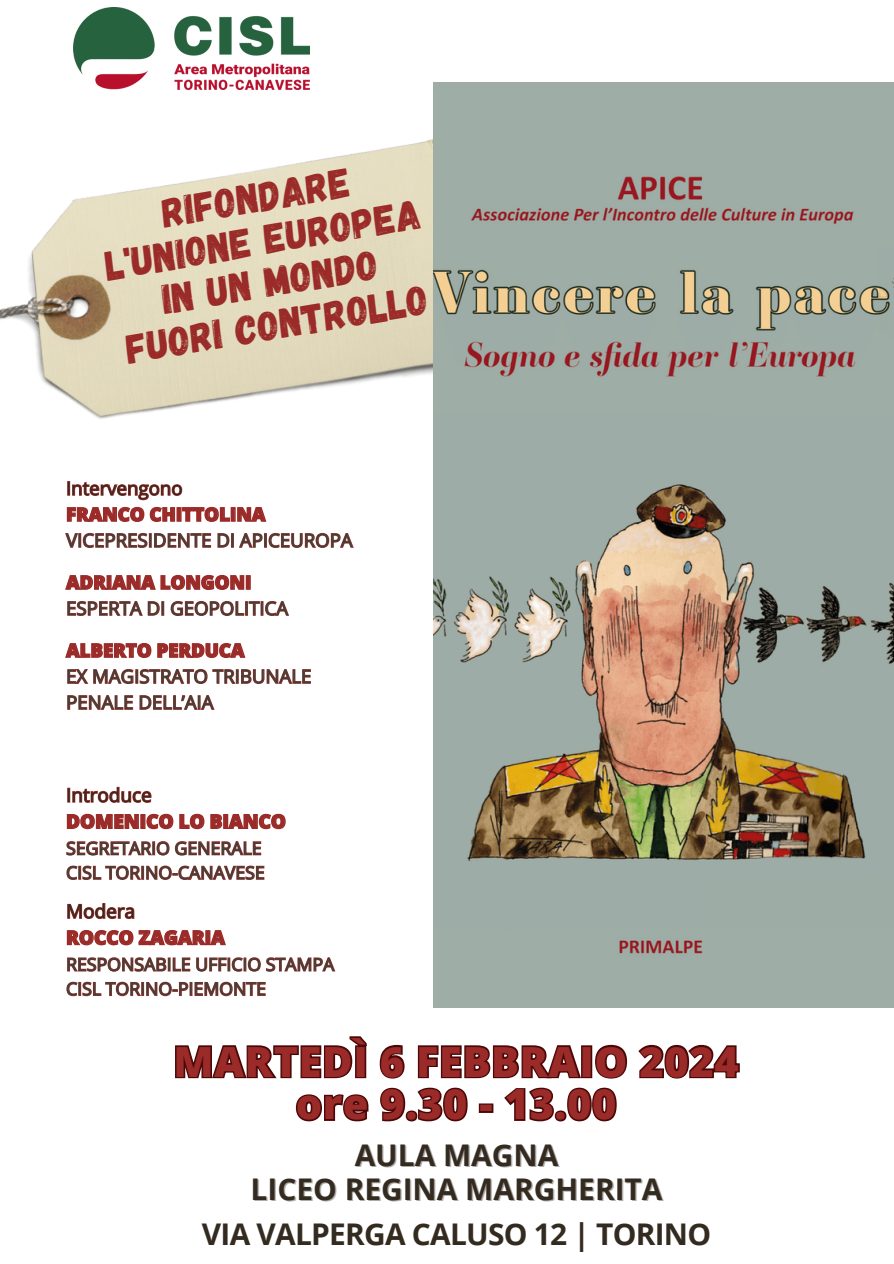
<style>
.page{position:relative;width:894px;height:1264px;background:#fff}
.page>*{position:absolute;margin:0;border:0;box-sizing:border-box;transform-origin:0 0}
.t1{font:800 41.55px "Open Sans";letter-spacing:.015em;color:#9a2b28}
.t2{font:41.25px "Gagalin";color:#9a2b28}
.t3{font:700 29.85px "Open Sans";color:#332a20}
.t4{font:700 29.85px "Open Sans";letter-spacing:-.025em;color:#332a20}
.t5{font:800 18.9px "Open Sans";color:#9a2b28}
.t6{font:18.9px "Open Sans";color:#332a20}
.t7{font:18.6px/26px "Open Sans";color:#30473d}
.t8{font:800 18.6px "Open Sans";color:#9a2b28}
.t9{font:18.6px "Open Sans";color:#332a20}
.t10{font:17.7px "Open Sans";color:#30473d}
</style>
<div class="page">
<img style="left:0;top:53px;width:533px;height:366px">
<img style="left:433px;top:83px;width:460px;height:924px">
<img style="left:74px;top:7px;width:235px;height:83px">
<svg style="left:66px;top:786px;width:220px;height:44px"></svg>
<svg style="left:66px;top:841px;width:196px;height:15px"></svg>
<svg style="left:66px;top:865px;width:199px;height:15px"></svg>
<svg style="left:66px;top:903px;width:160px;height:43px"></svg>
<svg style="left:67px;top:957px;width:269px;height:15px"></svg>
<svg style="left:66px;top:981px;width:200px;height:16px"></svg>
<svg style="left:66px;top:481px;width:201px;height:41px"></svg>
<svg style="left:65px;top:532px;width:289px;height:16px"></svg>
<svg style="left:65px;top:574px;width:186px;height:16px"></svg>
<svg style="left:67px;top:600px;width:222px;height:16px"></svg>
<svg style="left:65px;top:643px;width:181px;height:15px"></svg>
<svg style="left:67px;top:669px;width:244px;height:15px"></svg>
<svg style="left:67px;top:695px;width:148px;height:15px"></svg>
<svg style="left:175px;top:1036px;width:565px;height:86px"></svg>
<p class="t2" style="left:158px;top:186px;width:192px;rotate:-9deg">RIFONDARE</p>
<p class="t2" style="left:101px;top:238px;width:320px;rotate:-9deg">L'UNIONE EUROPEA</p>
<p class="t2" style="left:158px;top:273px;width:220px;rotate:-9deg">IN UN MONDO</p>
<p class="t2" style="left:122px;top:322px;width:306px;rotate:-9deg">FUORI CONTROLLO</p>
<p class="t9" style="left:66px;top:475px;width:118px">Intervengono</p>
<p class="t8" style="left:66px;top:501px;width:201px">FRANCO CHITTOLINA</p>
<p class="t7" style="left:66px;top:527px;width:288px">VICEPRESIDENTE DI APICEUROPA</p>
<p class="t8" style="left:66px;top:569px;width:187px">ADRIANA LONGONI</p>
<p class="t7" style="left:66px;top:595px;width:223px">ESPERTA DI GEOPOLITICA</p>
<p class="t8" style="left:66px;top:637px;width:180px">ALBERTO PERDUCA</p>
<p class="t7" style="left:66px;top:663px;width:247px">EX MAGISTRATO TRIBUNALE<br>PENALE DELL’AIA</p>
<p class="t6" style="left:66px;top:781px;width:87px">Introduce</p>
<p class="t5" style="left:66px;top:808px;width:221px">DOMENICO LO BIANCO</p>
<p class="t10" style="left:66px;top:835px;width:197px">SEGRETARIO GENERALE</p>
<p class="t10" style="left:66px;top:860px;width:200px">CISL TORINO-CANAVESE</p>
<p class="t6" style="left:66px;top:898px;width:71px">Modera</p>
<p class="t5" style="left:66px;top:924px;width:160px">ROCCO ZAGARIA</p>
<p class="t10" style="left:66px;top:951px;width:269px">RESPONSABILE UFFICIO STAMPA</p>
<p class="t10" style="left:66px;top:976px;width:201px">CISL TORINO-PIEMONTE</p>
<p class="t1" style="left:173px;top:1032px;width:567px">MARTEDÌ 6 FEBBRAIO 2024</p>
<p class="t1" style="left:295px;top:1074px;width:322px">ore 9.30 - 13.00</p>
<p class="t3" style="left:354px;top:1134px;width:205px">AULA MAGNA</p>
<p class="t3" style="left:250px;top:1167px;width:413px">LICEO REGINA MARGHERITA</p>
<p class="t4" style="left:202px;top:1212px;width:510px">VIA VALPERGA CALUSO 12 | TORINO</p>
</div>
